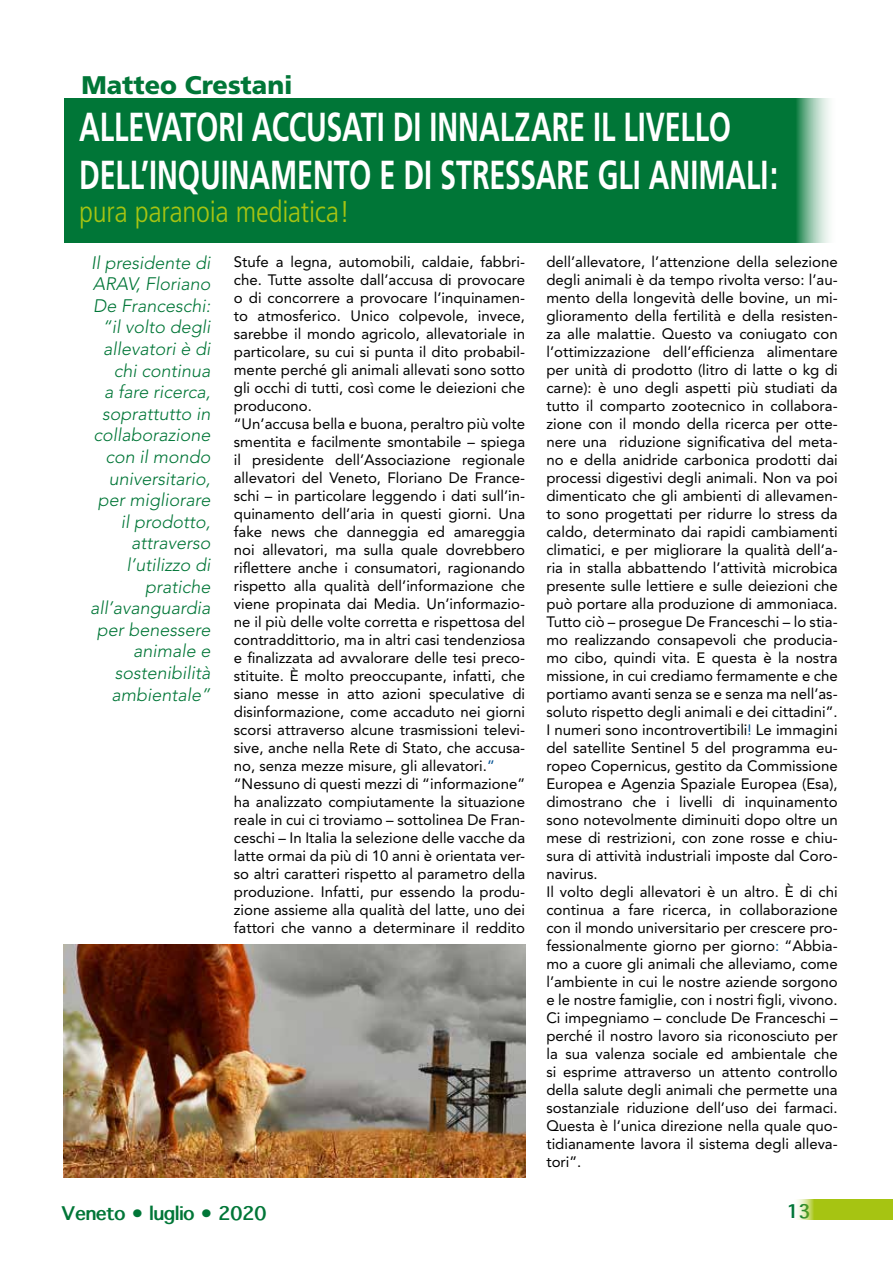
<style>
.page{position:relative;width:893px;height:1263px;background:#fff}
.page>*{position:absolute;margin:0;border:0;box-sizing:border-box;transform-origin:0 0}
.t1{font:700 40.5px/48px "Frutiger";letter-spacing:-.005em;color:#fff;scale:.71 1}
.t2{font:300 condensed 30px "Frutiger";letter-spacing:-.01em;color:#a6c412}
.t3{font:900 25.5px "Frutiger";color:#007637}
.t4{font:italic 300 18px/21.6px "Avenir";color:#007637;text-align:right}
.t5{font:700 18px "Thonburi";color:#007637}
.t6{font:15px/18px "Avenir";color:#000}
.s1{color:#005092}
</style>
<div class="page">
<svg style="left:797px;top:1199px;width:96px;height:21px;background:#afca2a"></svg>
<div style="left:64px;top:98px;width:774px;height:145px;background:#007637"></div>
<img style="left:64px;top:944px;width:461px;height:234px">
<h3 class="t3" style="left:81px;top:69px;width:213px">Matteo Crestani</h3>
<h1 class="t1" style="left:79px;top:103px;width:986px">ALLEVATORI ACCUSATI DI INNALZARE IL LIVELLO<br>DELL’INQUINAMENTO E DI STRESSARE GLI ANIMALI:</h1>
<h2 class="t2" style="left:79px;top:195px;width:272px">pura paranoia mediatica!</h2>
<p class="t6" style="left:234px;top:252px;width:293px">Stufe a legna, automobili, caldaie, fabbri&shy;che. Tutte assolte dall’accusa di provocare o di concorrere a provocare l’inquinamen&shy;to atmosferico. Unico colpevole, invece, sarebbe il mondo agricolo, allevatoriale in particolare, su cui si punta il dito probabil&shy;mente perché gli animali allevati sono sotto gli occhi di tutti, così come le deiezioni che producono.<br>“Un’accusa bella e buona, peraltro più volte smentita e facilmente smontabile – spiega il presidente dell’Associazione regionale allevatori del Veneto, Floriano De France&shy;schi – in particolare leggendo i dati sull’in&shy;quinamento dell’aria in questi giorni. Una fake news che danneggia ed amareggia noi allevatori, ma sulla quale dovrebbero riflettere anche i consumatori, ragionando rispetto alla qualità dell’informazione che viene propinata dai Media. Un’informazio&shy;ne il più delle volte corretta e rispettosa del contraddittorio, ma in altri casi tendenziosa e finalizzata ad avvalorare delle tesi preco&shy;stituite. È molto preoccupante, infatti, che siano messe in atto azioni speculative di disinformazione, come accaduto nei giorni scorsi attraverso alcune trasmissioni televi&shy;sive, anche nella Rete di Stato, che accusa&shy;no, senza mezze misure, gli allevatori.<span class="s1">” </span>“Nessuno di questi mezzi di “informazione” ha analizzato compiutamente la situazione reale in cui ci troviamo – sottolinea De Fran&shy;ceschi – In Italia la selezione delle vacche da latte ormai da più di 10 anni è orientata ver&shy;so altri caratteri rispetto al parametro della produzione. Infatti, pur essendo la produ&shy;zione assieme alla qualità del latte, uno dei fattori che vanno a determinare il reddito</p>
<p class="t6" style="left:546px;top:252px;width:293px">dell’allevatore, l’attenzione della selezione degli animali è da tempo rivolta verso: l’au&shy;mento della longevità delle bovine, un mi&shy;glioramento della fertilità e della resisten&shy;za alle malattie. Questo va coniugato con l’ottimizzazione dell’efficienza alimentare per unità di prodotto (litro di latte o kg di carne): è uno degli aspetti più studiati da tutto il comparto zootecnico in collabora&shy;zione con il mondo della ricerca per otte&shy;nere una riduzione significativa del meta&shy;no e della anidride carbonica prodotti dai processi digestivi degli animali. Non va poi dimenticato che gli ambienti di allevamen&shy;to sono progettati per ridurre lo stress da caldo, determinato dai rapidi cambiamenti climatici, e per migliorare la qualità dell’a&shy;ria in stalla abbattendo l’attività microbica presente sulle lettiere e sulle deiezioni che può portare alla produzione di ammoniaca.<br>Tutto ciò – prosegue De Franceschi – lo stia&shy;mo realizzando consapevoli che producia&shy;mo cibo, quindi vita. E questa è la nostra missione, in cui crediamo fermamente e che portiamo avanti senza se e senza ma nell’as&shy;soluto rispetto degli animali e dei cittadini”.<br>I numeri sono incontrovertibili<span class="s1">!</span> Le immagini del satellite Sentinel 5 del programma eu&shy;ropeo Copernicus, gestito da Commissione Europea e Agenzia Spaziale Europea (Esa), dimostrano che i livelli di inquinamento sono notevolmente diminuiti dopo oltre un mese di restrizioni, con zone rosse e chiu&shy;sura di attività industriali imposte dal Coro&shy;navirus.<br>Il volto degli allevatori è un altro. È di chi continua a fare ricerca, in collaborazione con il mondo universitario per crescere pro&shy;fessionalmente giorno per giorno<span class="s1">:</span> “Abbia&shy;mo a cuore gli animali che alleviamo, come l’ambiente in cui le nostre aziende sorgono e le nostre famiglie, con i nostri figli, vivono.<br>Ci impegniamo – conclude De Franceschi – perché il nostro lavoro sia riconosciuto per la sua valenza sociale ed ambientale che si esprime attraverso un attento controllo della salute degli animali che permette una sostanziale riduzione dell’uso dei farmaci.<br>Questa è l’unica direzione nella quale quo&shy;tidianamente lavora il sistema degli alleva&shy;tori”.</p>
<p class="t4" style="left:90px;top:252px;width:122px">Il presidente di<br>ARAV, Floriano<br>De Franceschi: “il volto degli allevatori è di chi continua<br>a fare ricerca, soprattutto in collaborazione con il mondo universitario, per migliorare il prodotto, attraverso l’utilizzo di pratiche all’avanguardia per benessere animale e sostenibilità ambientale”</p>
<p class="t5" style="left:62px;top:1203px;width:206px">Veneto • luglio • 2020</p>
<p class="t5" style="left:787px;top:1201px;width:25px">13</p>
</div>
